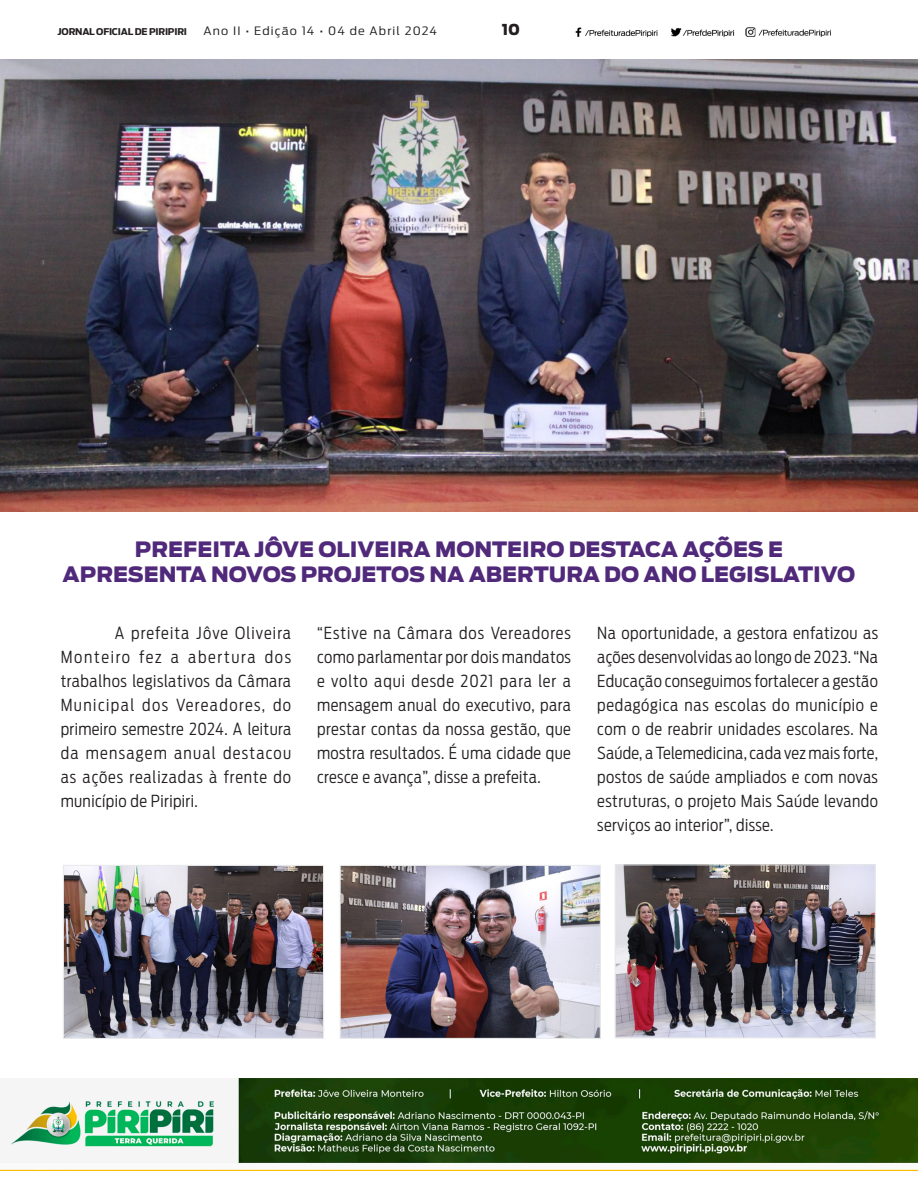
<style>
.page{position:relative;width:918px;height:1188px;background:#fff}
.page>*{position:absolute;margin:0;border:0;box-sizing:border-box;transform-origin:0 0}
.Subtitle__Center{font:900 21px "Ford Antenna";color:#51297b}
.Body__Left_Justify{font:300 16.5px/24px "Ford Antenna Cond";letter-spacing:.025em;color:#231f20;text-align:justify}
.t1{font:900 15px "Ford Antenna";color:#231f20}
.t2{font:300 11.55px "Ford Antenna Cond";letter-spacing:.08em;color:#231f20;scale:1.23 1}
.t3{font:700 9.3px "Ford Antenna Cond";letter-spacing:-.02em;color:#231f20;scale:1.18 1}
</style>
<div class="page">
<img style="left:575px;top:27px;width:256px;height:11px">
<img style="left:0;top:1079px;width:918px;height:92px">
<img style="left:0;top:60px;width:918px;height:451px">
<img style="left:342px;top:867px;width:257px;height:170px">
<div style="left:340px;top:865px;width:261px;height:174px;border:1px solid #e9eaeb"></div>
<img style="left:617px;top:866px;width:257px;height:170px">
<div style="left:615px;top:864px;width:261px;height:174px;border:1px solid #e9eaeb"></div>
<img style="left:65px;top:867px;width:257px;height:170px">
<div style="left:63px;top:865px;width:261px;height:174px;border:1px solid #e9eaeb"></div>
<p class="t3" style="left:58px;top:24px;width:111px">JORNAL OFICIAL DE PIRIPIRI</p>
<p class="t2" style="left:204px;top:21px;width:191px">Ano II • Edição 14 • 04 de Abril 2024</p>
<p class="t1" style="left:502px;top:16px;width:20px">10</p>
<p class="Subtitle__Center" style="left:135px;top:529px;width:650px">PREFEITA JÔVE OLIVEIRA MONTEIRO DESTACA AÇÕES E</p>
<p class="Subtitle__Center" style="left:63px;top:555px;width:794px">APRESENTA NOVOS PROJETOS NA ABERTURA DO ANO LEGISLATIVO</p>
<p class="Body__Left_Justify" style="left:61px;top:618px;width:232px;text-indent:54px">A prefeita Jôve Oliveira Monteiro fez a abertura dos trabalhos legislativos da Câmara Municipal dos Vereadores, do primeiro semestre 2024. A leitura da mensagem anual destacou as ações realizadas à frente do município de Piripiri.</p>
<p class="Body__Left_Justify" style="left:317px;top:619px;width:255px">“Estive na Câmara dos Vereadores como parlamentar por dois mandatos e volto aqui desde 2021 para ler a mensagem anual do executivo, para prestar contas da nossa gestão, que mostra resultados. É uma cidade que cresce e avança”, disse a prefeita.</p>
<p class="Body__Left_Justify" style="left:597px;top:618px;width:282px">Na oportunidade, a gestora enfatizou as ações desenvolvidas ao longo de 2023. “Na Educação conseguimos fortalecer a gestão pedagógica nas escolas do município e com o de reabrir unidades escolares. Na Saúde, a Telemedicina, cada vez mais forte, postos de saúde ampliados e com novas estruturas, o projeto Mais Saúde levando serviços ao interior”, disse.</p>
</div>
